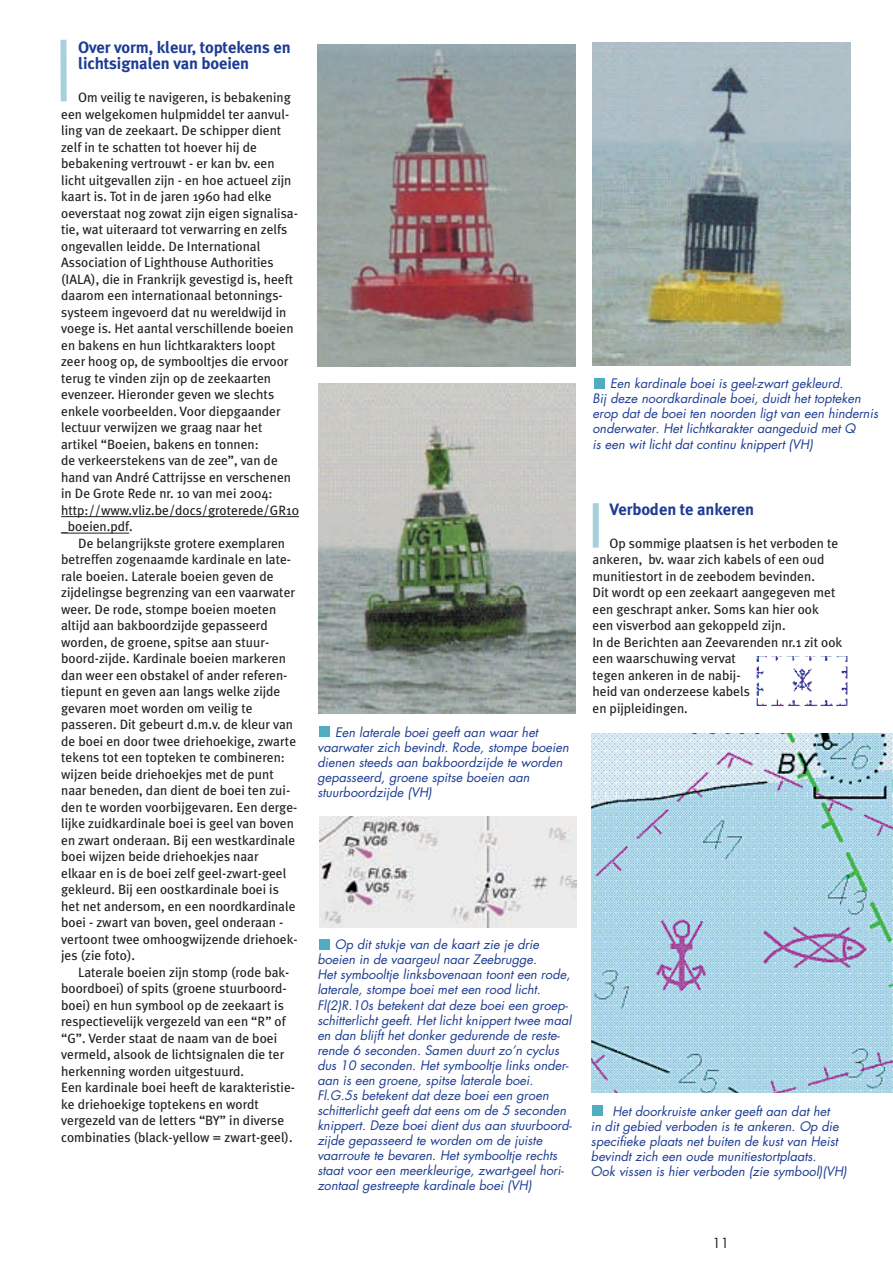
<style>
.page{position:relative;width:893px;height:1263px;background:#fff}
.page>*{position:absolute;margin:0;border:0;box-sizing:border-box;transform-origin:0 0}
.t1{font:700 16.5px/16.5px "Meta Plus";letter-spacing:-.005em;color:#1d3c93}
.t2{font:13.5px/16.5px "Meta Plus";color:#231f20}
.t3{font:13.5px "Futura";color:#231f20}
.t4{font:italic 12.75px/15px "Futura";color:#1d3c93}
</style>
<div class="page">
<hr style="left:61px;top:516px;width:238px;height:1px;background:#231f20">
<hr style="left:61px;top:533px;width:68px;height:1px;background:#231f20">
<img style="left:317px;top:44px;width:258px;height:322px">
<img style="left:319px;top:384px;width:256px;height:329px">
<img style="left:592px;top:43px;width:258px;height:323px">
<div style="left:594px;top:378px;width:11px;height:10px;background:#52acbf"></div>
<div style="left:319px;top:726px;width:11px;height:10px;background:#52acbf"></div>
<div style="left:319px;top:939px;width:10px;height:10px;background:#52acbf"></div>
<div style="left:592px;top:1105px;width:11px;height:11px;background:#52acbf"></div>
<img style="left:592px;top:733px;width:301px;height:359px">
<div style="left:60px;top:40px;width:7px;height:61px;background:#a5d0dc"></div>
<div style="left:593px;top:503px;width:6px;height:45px;background:#a5d0dc"></div>
<img style="left:756px;top:656px;width:92px;height:50px">
<img style="left:319px;top:816px;width:258px;height:111px">
<p class="t1" style="left:78px;top:40px;width:214px">Over vorm, kleur, toptekens en lichtsignalen van boeien</p>
<p class="t2" style="left:61px;top:90px;width:239px;text-indent:17px">Om veilig te navigeren, is bebakening een welgekomen hulpmiddel ter aanvul&shy;ling van de zeekaart. De schipper dient zelf in te schatten tot hoever hij de bebakening vertrouwt - er kan bv. een licht uitgevallen zijn - en hoe actueel zijn kaart is. Tot in de jaren 1960 had elke oeverstaat nog zowat zijn eigen signalisa&shy;tie, wat uiteraard tot verwarring en zelfs ongevallen leidde. De International Association of Lighthouse Authorities (IALA), die in Frankrijk gevestigd is, heeft daarom een internationaal betonnings&shy;systeem ingevoerd dat nu wereldwijd in voege is. Het aantal verschillende boeien en bakens en hun lichtkarakters loopt zeer hoog op, de symbooltjes die ervoor terug te vinden zijn op de zeekaarten evenzeer. Hieronder geven we slechts enkele voorbeelden. Voor diepgaander lectuur verwijzen we graag naar het artikel “Boeien, bakens en tonnen:<br>de verkeerstekens van de zee”, van de hand van André Cattrijsse en verschenen in De Grote Rede nr. 10 van mei 2004: http://www.vliz.be/docs/groterede/GR10 _boeien.pdf.</p>
<p class="t2" style="left:61px;top:536px;width:238px;text-indent:17px">De belangrijkste grotere exemplaren betreffen zogenaamde kardinale en late&shy;rale boeien. Laterale boeien geven de zijdelingse begrenzing van een vaarwater weer. De rode, stompe boeien moeten altijd aan bakboordzijde gepasseerd worden, de groene, spitse aan stuur&shy;boord-zijde. Kardinale boeien markeren dan weer een obstakel of ander referen&shy;tiepunt en geven aan langs welke zijde gevaren moet worden om veilig te passeren. Dit gebeurt d.m.v. de kleur van de boei en door twee driehoekige, zwarte tekens tot een topteken te combineren: wijzen beide driehoekjes met de punt naar beneden, dan dient de boei ten zui&shy;den te worden voorbijgevaren. Een derge&shy;lijke zuidkardinale boei is geel van boven en zwart onderaan. Bij een westkardinale boei wijzen beide driehoekjes naar<br>elkaar en is de boei zelf geel-zwart-geel gekleurd. Bij een oostkardinale boei is het net andersom, en een noordkardinale boei - zwart van boven, geel onderaan - vertoont twee omhoogwijzende driehoek&shy;jes (zie foto).</p>
<p class="t2" style="left:61px;top:965px;width:235px;text-indent:17px">Laterale boeien zijn stomp (rode bak&shy;boordboei) of spits (groene stuurboord&shy;boei) en hun symbool op de zeekaart is respectievelijk vergezeld van een “R” of “G”. Verder staat de naam van de boei vermeld, alsook de lichtsignalen die ter herkenning worden uitgestuurd.<br>Een kardinale boei heeft de karakteristie&shy;ke driehoekige toptekens en wordt vergezeld van de letters “BY” in diverse combinaties (black-yellow = zwart-geel).</p>
<p class="t4" style="left:317px;top:725px;width:255px;text-indent:18px">Een laterale boei geeft aan waar het vaarwater zich bevindt. Rode, stompe boeien dienen steeds aan bakboordzijde te worden gepasseerd, groene spitse boeien aan stuurboordzijde (VH)</p>
<p class="t4" style="left:317px;top:938px;width:258px;text-indent:18px">Op dit stukje van de kaart zie je drie boeien in de vaargeul naar Zeebrugge.<br>Het symbooltje linksbovenaan toont een rode, laterale, stompe boei met een rood licht.<br>Fl(2)R.10s betekent dat deze boei een groep&shy;schitterlicht geeft. Het licht knippert twee maal en dan blijft het donker gedurende de reste&shy;rende 6 seconden. Samen duurt zo’n cyclus dus 10 seconden. Het symbooltje links onder&shy;aan is een groene, spitse laterale boei.<br>Fl.G.5s betekent dat deze boei een groen schitterlicht geeft dat eens om de 5 seconden knippert. Deze boei dient dus aan stuurboord&shy;zijde gepasseerd te worden om de juiste vaarroute te bevaren. Het symbooltje rechts staat voor een meerkleurige, zwart-geel hori&shy;zontaal gestreepte kardinale boei (VH)</p>
<p class="t4" style="left:592px;top:377px;width:289px;text-indent:18px">Een kardinale boei is geel-zwart gekleurd.<br>Bij deze noordkardinale boei, duidt het topteken erop dat de boei ten noorden ligt van een hindernis</p>
<p class="t4" style="left:592px;top:422px;width:267px">onderwater. Het lichtkarakter aangeduid met Q is een wit licht dat continu knippert (VH)</p>
<p class="t1" style="left:610px;top:502px;width:146px">Verboden te ankeren</p>
<p class="t2" style="left:593px;top:536px;width:251px;text-indent:17px">Op sommige plaatsen is het verboden te ankeren, bv. waar zich kabels of een oud munitiestort in de zeebodem bevinden.<br>Dit wordt op een zeekaart aangegeven met een geschrapt anker. Soms kan hier ook een visverbod aan gekoppeld zijn.<br>In de Berichten aan Zeevarenden nr.1 zit ook een waarschuwing vervat<br>tegen ankeren in de nabij-<br>heid van onderzeese kabels<br>en pijpleidingen.</p>
<p class="t4" style="left:591px;top:1104px;width:260px;text-indent:21px">Het doorkruiste anker geeft aan dat het<br>in dit gebied verboden is te ankeren. Op die specifieke plaats net buiten de kust van Heist bevindt zich een oude munitiestortplaats.<br>Ook vissen is hier verboden (zie symbool)(VH)</p>
<p class="t3" style="left:712px;top:1237px;width:18px">11</p>
</div>
